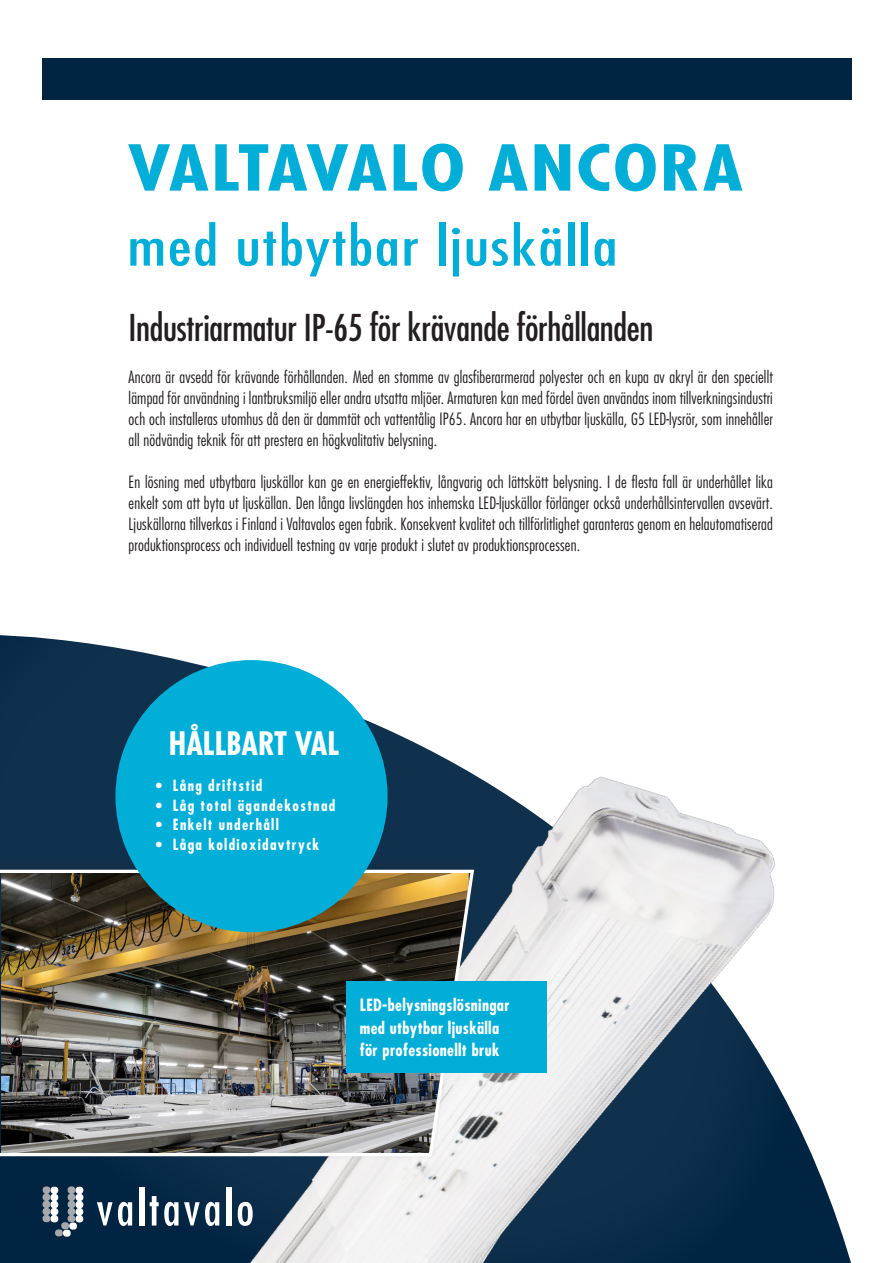
<style>
.page{position:relative;width:893px;height:1263px;background:#fff}
.page>*{position:absolute;margin:0;border:0;box-sizing:border-box;transform-origin:0 0}
.t1{font:700 condensed 61.5px "Futura Std";letter-spacing:.03em;color:#00aed7;scale:1.24 1}
.t2{font:condensed 52.5px "Futura Std";letter-spacing:.03em;color:#00aed7;scale:1.24 1}
.t3{font:condensed 36px "Futura Std";letter-spacing:-.01em;color:#231f20}
.t4{font:700 condensed 31.5px "Futura Std";color:#fff}
.t5{font:300 condensed 16.5px/21px "Futura Std";letter-spacing:.01em;color:#231f20;text-align:justify}
.t6{font:700 condensed 16.5px/22.5px "Futura Std";letter-spacing:.02em;color:#fff}
.t7{font:700 condensed 15px "Futura Std";letter-spacing:.09em;color:#fff}
</style>
<div class="page">
<svg style="left:0;top:635px;width:454px;height:628px;fill:#10314d"></svg>
<div style="left:117px;top:1161px;width:61px;height:102px;background:#002442"></div>
<img style="left:178px;top:763px;width:673px;height:500px">
<div style="left:0;top:857px;width:479px;height:304px;background:#231f20;opacity:.2"></div>
<img style="left:0;top:868px;width:476px;height:290px">
<div style="left:43px;top:58px;width:809px;height:41px;background:#002442"></div>
<div style="left:115px;top:660px;width:273px;height:272px;background:#00aed7;border-radius:50%"></div>
<div style="left:346px;top:981px;width:201px;height:92px;background:#00aed7"></div>
<div style="left:63px;top:1229px;width:8px;height:8px;background:#fff;border-radius:50%"></div>
<div style="left:55px;top:1229px;width:8px;height:7px;background:#a6a8ab;border-radius:50%"></div>
<svg style="left:43px;top:1186px;width:40px;height:43px"></svg>
<svg style="left:97px;top:1202px;width:35px;height:24px"></svg>
<div style="left:139px;top:1187px;width:5px;height:38px;background:#fff"></div>
<svg style="left:150px;top:1196px;width:69px;height:30px"></svg>
<div style="left:226px;top:1187px;width:5px;height:38px;background:#fff"></div>
<svg style="left:238px;top:1202px;width:15px;height:24px"></svg>
<p class="t1" style="left:128px;top:130px;width:498px">VALTAVALO ANCORA</p>
<p class="t2" style="left:128px;top:215px;width:397px">med utbytbar ljuskälla</p>
<p class="t3" style="left:129px;top:306px;width:526px">Industriarmatur IP-65 för krävande förhållanden</p>
<p class="t5" style="left:129px;top:367px;width:646px">Ancora är avsedd för krävande förhållanden. Med en stomme av glasfiberarmerad polyester och en kupa av akryl är den speciellt lämpad för användning i lantbruksmiljö eller andra utsatta mljöer. Armaturen kan med fördel även användas inom tillverkningsindustri och och installeras utomhus då den är dammtät och vattentålig IP65. Ancora har en utbytbar ljuskälla, G5 LED-lysrör, som innehåller all nödvändig teknik för att prestera en högkvalitativ belysning.</p>
<p class="t5" style="left:129px;top:472px;width:646px">En lösning med utbytbara ljuskällor kan ge en energieffektiv, långvarig och lättskött belysning. I de flesta fall är underhållet lika enkelt som att byta ut ljuskällan. Den långa livslängden hos inhemska LED-ljuskällor förlänger också underhållsintervallen avsevärt.<br>Ljuskällorna tillverkas i Finland i Valtavalos egen fabrik. Konsekvent kvalitet och tillförlitlighet garanteras genom en helautomatiserad produktionsprocess och individuell testning av varje produkt i slutet av produktionsprocessen.</p>
<p class="t4" style="left:169px;top:723px;width:172px">HÅLLBART VAL</p>
<p class="t7" style="left:156px;top:776px;width:108px">• Lång driftstid</p>
<p class="t7" style="left:156px;top:796px;width:181px">• Låg total ägandekostnad</p>
<p class="t7" style="left:156px;top:815px;width:125px">• Enkelt underhåll</p>
<p class="t7" style="left:156px;top:835px;width:165px">• Låga koldioxidavtryck</p>
<p class="t6" style="left:360px;top:994px;width:151px">LED-belysningslösningar med utbytbar ljuskälla</p>
<p class="t6" style="left:360px;top:1039px;width:141px">för professionellt bruk</p>
</div>
